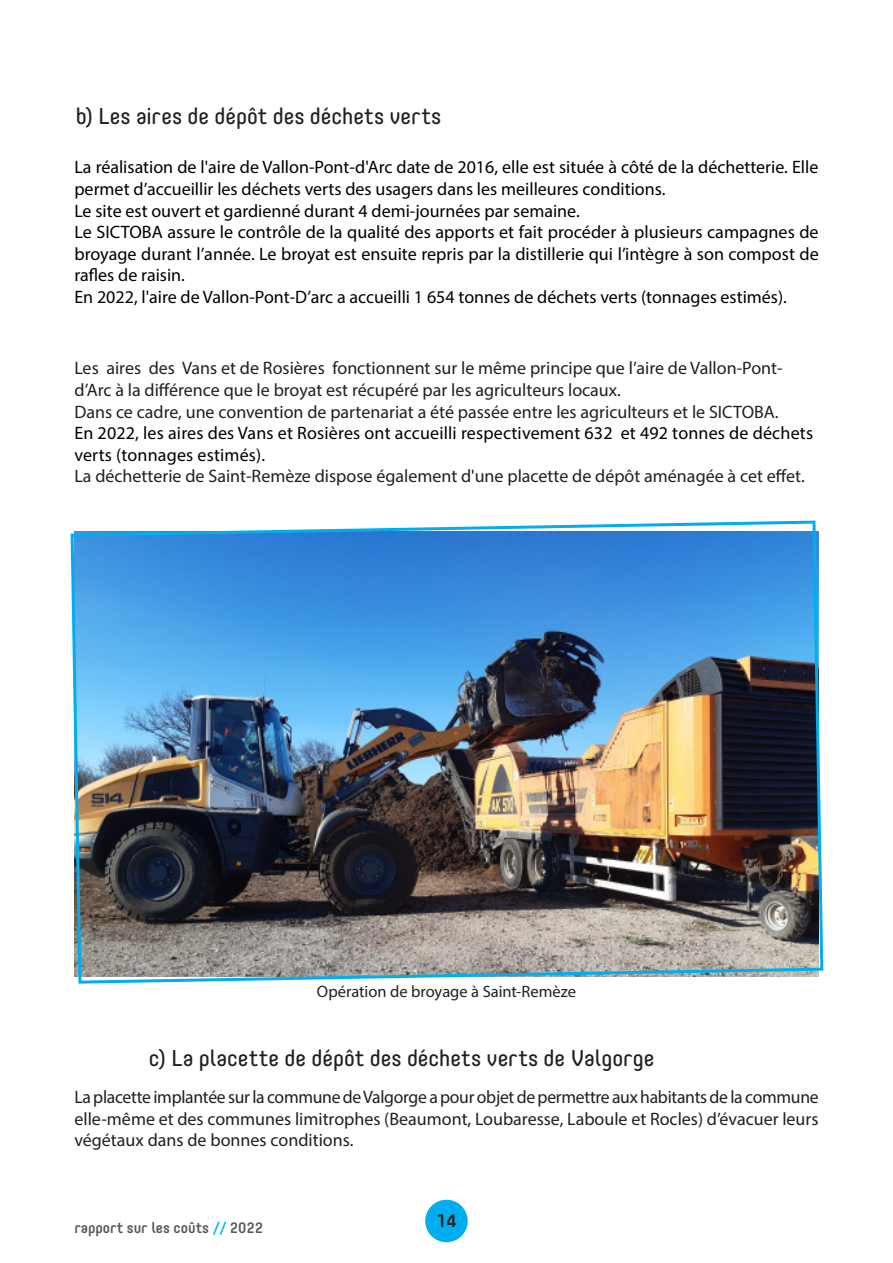
<style>
.page{position:relative;width:893px;height:1263px;background:#fff}
.page>*{position:absolute;margin:0;border:0;box-sizing:border-box;transform-origin:0 0}
._00_-_CONDENSED_BOLD_57_6{font:22.5px "Core Mellow";color:#231f20}
.t1{font:18px/21.6px "Myriad Pro";color:#000}
.t2{font:18px/21.6px "Myriad Pro";color:#231f20}
.t3{font:500 18px "Core Mellow";color:#231f20}
._00_-_CONDENSED_BOLD_8{font:16.5px "Myriad Pro";color:#231f20}
.t4{font:500 15px "Core Mellow";color:#57585a}
.s1{color:#00baf1}
</style>
<div class="page">
<img style="left:70px;top:520px;width:754px;height:464px">
<div style="left:425px;top:1200px;width:43px;height:42px;background:#00aeef;border-radius:50%"></div>
<p class="_00_-_CONDENSED_BOLD_57_6" style="left:76px;top:99px;width:367px">b) Les aires de dépôt des déchets verts</p>
<p class="t1" style="left:74px;top:156px;width:745px">La réalisation de l'aire de Vallon-Pont-d'Arc date de 2016, elle est située à côté de la déchetterie. Elle permet d’accueillir les déchets verts des usagers dans les meilleures conditions.</p>
<p class="t1" style="left:74px;top:199px;width:507px">Le site est ouvert et gardienné durant 4 demi-journées par semaine.</p>
<p class="t1" style="left:74px;top:221px;width:746px;text-align:justify">Le SICTOBA assure le contrôle de la qualité des apports et fait procéder à plusieurs campagnes de broyage durant l’année. Le broyat est ensuite repris par la distillerie qui l’intègre à son compost de rafles de raisin.</p>
<p class="t1" style="left:74px;top:286px;width:714px">En 2022, l'aire de Vallon-Pont-D’arc a accueilli 1 654 tonnes de déchets verts (tonnages estimés).</p>
<p class="t2" style="left:74px;top:357px;width:710px">Les aires des Vans et de Rosières fonctionnent sur le même principe que l’aire de Vallon-Pont&shy;d’Arc à la différence que le broyat est récupéré par les agriculteurs locaux.</p>
<p class="t2" style="left:74px;top:401px;width:706px">Dans ce cadre, une convention de partenariat a été passée entre les agriculteurs et le SICTOBA.</p>
<p class="t1" style="left:74px;top:422px;width:740px">En 2022, les aires des Vans et Rosières ont accueilli respectivement 632 et 492 tonnes de déchets verts (tonnages estimés).</p>
<p class="t2" style="left:74px;top:465px;width:732px">La déchetterie de Saint-Remèze dispose également d'une placette de dépôt aménagée à cet effet.</p>
<p class="_00_-_CONDENSED_BOLD_8" style="left:317px;top:981px;width:261px">Opération de broyage à Saint-Remèze</p>
<p class="_00_-_CONDENSED_BOLD_57_6" style="left:149px;top:1041px;width:507px">c) La placette de dépôt des déchets verts de Valgorge</p>
<p class="t2" style="left:74px;top:1086px;width:746px;text-align:justify">La placette implantée sur la commune de Valgorge a pour objet de permettre aux habitants de la commune elle-même et des communes limitrophes (Beaumont, Loubaresse, Laboule et Rocles) d’évacuer leurs végétaux dans de bonnes conditions.</p>
<p class="t4" style="left:74px;top:1217px;width:190px">rapport sur les coûts <span class="s1">//</span> 2022</p>
<p class="t3" style="left:437px;top:1207px;width:21px">14</p>
</div>
